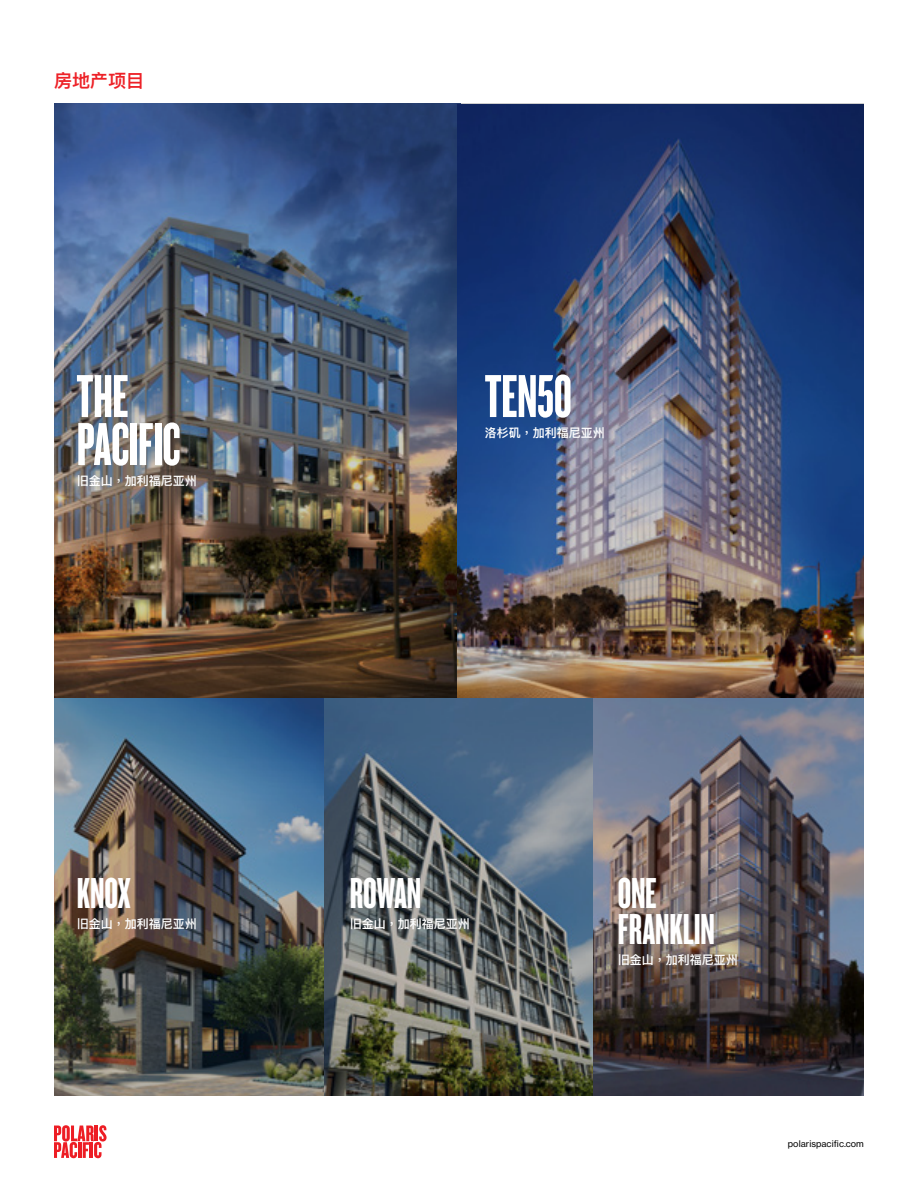
<style>
.page{position:relative;width:918px;height:1188px;background:#fff}
.page>*{position:absolute;margin:0;border:0;box-sizing:border-box;transform-origin:0 0}
.t1{font:63px/48px "Knockout HTF67 Full Bantamwt";letter-spacing:-.005em;color:#fff}
.t2{font:45px/36px "Knockout HTF67 Full Bantamwt";color:#fff}
.t3{font:600 18px "Ping Fang HK";color:#ed2127}
.t4{font:600 12px "Ping Fang HK";color:#fff}
.t5{font:9px "N Haas Grotesk TX Std 55 Rg";letter-spacing:.005em;color:#000}
</style>
<div class="page">
<svg style="left:54px;top:1125px;width:53px;height:33px"></svg>
<img style="left:54px;top:104px;width:810px;height:992px">
<h3 class="t3" style="left:54px;top:69px;width:91px">房地产项目</h3>
<h1 class="t1" style="left:77px;top:373px;width:105px">THE<br>PACIFIC</h1>
<p class="t4" style="left:77px;top:473px;width:121px">旧金山，加利福尼亚州</p>
<h1 class="t1" style="left:485px;top:373px;width:89px">TEN50</h1>
<p class="t4" style="left:485px;top:425px;width:121px">洛杉矶，加利福尼亚州</p>
<h2 class="t2" style="left:77px;top:875px;width:56px">KNOX</h2>
<p class="t4" style="left:77px;top:916px;width:121px">旧金山，加利福尼亚州</p>
<h2 class="t2" style="left:350px;top:875px;width:73px">ROWAN</h2>
<p class="t4" style="left:350px;top:916px;width:121px">旧金山，加利福尼亚州</p>
<h2 class="t2" style="left:618px;top:875px;width:99px">ONE<br>FRANKLIN</h2>
<p class="t4" style="left:618px;top:952px;width:121px">旧金山，加利福尼亚州</p>
<p class="t5" style="left:788px;top:1138px;width:78px">polarispacific.com</p>
</div>
